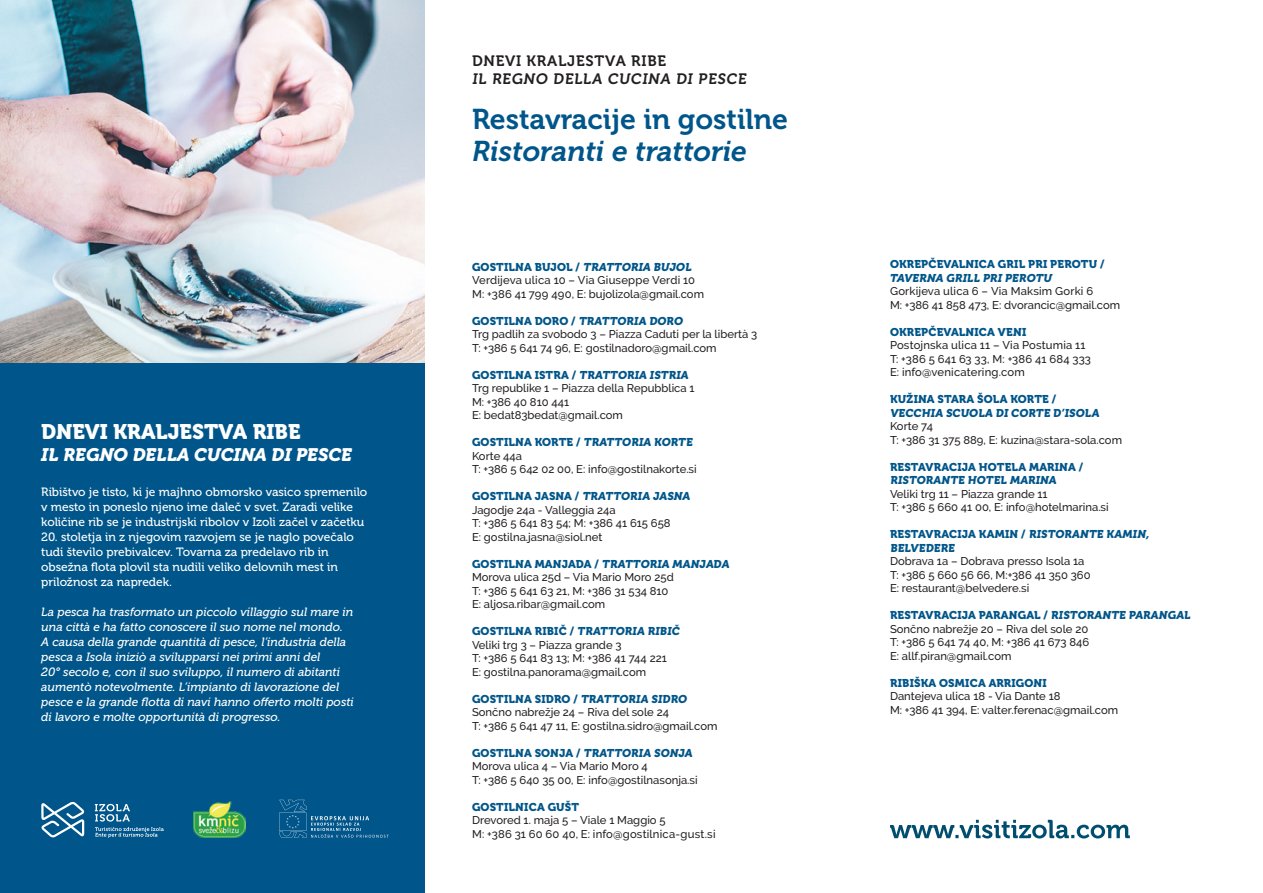
<style>
.page{position:relative;width:1263px;height:893px;background:#fff}
.page>*{position:absolute;margin:0;border:0;box-sizing:border-box;transform-origin:0 0}
.t1{font:28.5px "Museo 700";color:#00568a}
.t2{font:italic 28.5px "Museo 700";color:#00568a}
.t3{font:21px "Museo 900";color:#fff}
.t4{font:italic 18px "Museo 900";color:#fff}
.t5{font:15px "Museo 700";letter-spacing:.05em;color:#231f20}
.t6{font:italic 12px/15px "Museo 500";color:#fff}
.t7{font:12px/15px "Museo 500";color:#fff}
.t8{font:500 11.25px "Raleway";color:#231f20}
.t9{font:11.25px/13.5px "Museo 900";letter-spacing:.015em;color:#00568a}
.t10{font:italic 11.25px "Museo 900";letter-spacing:.015em;color:#00568a}
.s1{font-style:italic}
</style>
<div class="page">
<div style="left:0;top:362px;width:425px;height:531px;background:#00568a"></div>
<svg style="left:890px;top:820px;width:240px;height:18px"></svg>
<img style="left:0;top:0;width:425px;height:362px">
<img style="left:194px;top:802px;width:51px;height:36px">
<svg style="left:95px;top:804px;width:69px;height:34px"></svg>
<svg style="left:41px;top:801px;width:43px;height:36px"></svg>
<svg style="left:279px;top:800px;width:110px;height:38px"></svg>
<p class="t3" style="left:41px;top:420px;width:261px">DNEVI KRALJESTVA RIBE</p>
<p class="t4" style="left:41px;top:445px;width:312px">IL REGNO DELLA CUCINA DI PESCE</p>
<p class="t7" style="left:41px;top:485px;width:328px">Ribištvo je tisto, ki je majhno obmorsko vasico spremenilo v mesto in poneslo njeno ime daleč v svet. Zaradi velike količine rib se je industrijski ribolov v Izoli začel v začetku</p>
<p class="t7" style="left:41px;top:530px;width:314px">20. stoletja in z njegovim razvojem se je naglo povečalo tudi število prebivalcev. Tovarna za predelavo rib in obsežna flota plovil sta nudili veliko delovnih mest in priložnost za napredek.</p>
<p class="t6" style="left:41px;top:604px;width:314px">La pesca ha trasformato un piccolo villaggio sul mare in una città e ha fatto conoscere il suo nome nel mondo.<br>A causa della grande quantità di pesce, l’industria della pesca a Isola iniziò a svilupparsi nei primi anni del<br>20° secolo e, con il suo sviluppo, il numero di abitanti aumentò notevolmente. L’impianto di lavorazione del pesce e la grande flotta di navi hanno offerto molti posti</p>
<p class="t6" style="left:41px;top:709px;width:241px">di lavoro e molte opportunità di progresso.</p>
<p class="t5" style="left:472px;top:52px;width:196px">DNEVI KRALJESTVA RIBE</p>
<p class="t5" style="left:472px;top:70px;width:278px">IL REGNO DELLA CUCINA DI PESCE</p>
<p class="t1" style="left:472px;top:103px;width:318px">Restavracije in gostilne</p>
<p class="t2" style="left:472px;top:135px;width:276px">Ristoranti e trattorie</p>
<p class="t9" style="left:472px;top:260px;width:223px">G O S T I L N A B U J O L / <span class="s1">TRATTORIA BUJOL</span></p>
<p class="t8" style="left:472px;top:274px;width:224px">Verdijeva ulica 10 – Via Giuseppe Verdi 10</p>
<p class="t8" style="left:472px;top:287px;width:234px">M: +386 41 799 490, E: bujolizola@gmail.com</p>
<p class="t9" style="left:472px;top:314px;width:214px">GOSTILNA DORO / TRATTORIA DORO</p>
<p class="t8" style="left:472px;top:328px;width:287px">Trg padlih za svobodo 3 – Piazza Caduti per la libertà 3</p>
<p class="t8" style="left:472px;top:341px;width:246px">T: +386 5 641 74 96, E: gostilnadoro@gmail.com</p>
<p class="t9" style="left:472px;top:368px;width:219px">GOSTILNA ISTRA / TRATTORIA ISTRIA</p>
<p class="t8" style="left:472px;top:382px;width:224px">Trg republike 1 – Piazza della Repubblica 1</p>
<p class="t8" style="left:472px;top:395px;width:99px">M: +386 40 810 441</p>
<p class="t8" style="left:472px;top:409px;width:152px">E: bedat83bedat@gmail.com</p>
<p class="t9" style="left:472px;top:435px;width:223px">GOSTILNA KORTE / TRATTORIA KORTE</p>
<p class="t8" style="left:472px;top:449px;width:51px">Korte 44a</p>
<p class="t8" style="left:472px;top:463px;width:226px">T: +386 5 642 02 00, E: info@gostilnakorte.si</p>
<p class="t9" style="left:472px;top:489px;width:221px">GOSTILNA JASNA / TRATTORIA JASNA</p>
<p class="t8" style="left:472px;top:503px;width:145px">Jagodje 24a - Valleggia 24a</p>
<p class="t8" style="left:472px;top:517px;width:200px">T: +386 5 641 83 54; M: +386 41 615 658</p>
<p class="t8" style="left:472px;top:530px;width:132px">E: gostilna.jasna@siol.net</p>
<p class="t9" style="left:472px;top:557px;width:260px">GOSTILNA MANJADA / TRATTORIA MANJADA</p>
<p class="t8" style="left:472px;top:571px;width:203px">Morova ulica 25d – Via Mario Moro 25d</p>
<p class="t8" style="left:472px;top:584px;width:198px">T: +386 5 641 63 21, M: +386 31 534 810</p>
<p class="t8" style="left:472px;top:598px;width:135px">E: aljosa.ribar@gmail.com</p>
<p class="t9" style="left:472px;top:624px;width:211px">GOSTILNA RIBIČ / TRATTORIA RIBIČ</p>
<p class="t8" style="left:472px;top:638px;width:151px">Veliki trg 3 – Piazza grande 3</p>
<p class="t8" style="left:472px;top:652px;width:196px">T: +386 5 641 83 13; M: +386 41 744 221</p>
<p class="t8" style="left:472px;top:665px;width:176px">E: gostilna.panorama@gmail.com</p>
<p class="t9" style="left:472px;top:692px;width:218px">GOSTILNA SIDRO / TRATTORIA SIDRO</p>
<p class="t8" style="left:472px;top:706px;width:198px">Sončno nabrežje 24 – Riva del sole 24</p>
<p class="t8" style="left:472px;top:719px;width:247px">T: +386 5 641 47 11, E: gostilna.sidro@gmail.com</p>
<p class="t9" style="left:472px;top:746px;width:223px">GOSTILNA SONJA / TRATTORIA SONJA</p>
<p class="t8" style="left:472px;top:760px;width:177px">Morova ulica 4 – Via Mario Moro 4</p>
<p class="t8" style="left:472px;top:773px;width:227px">T: +386 5 640 35 00, E: info@gostilnasonja.si</p>
<p class="t9" style="left:472px;top:800px;width:109px">GOSTILNICA GUŠT</p>
<p class="t8" style="left:472px;top:814px;width:195px">Drevored 1. maja 5 – Viale 1 Maggio 5</p>
<p class="t8" style="left:472px;top:827px;width:245px">M: +386 31 60 60 40, E: info@gostilnica-gust.si</p>
<p class="t9" style="left:890px;top:258px;width:216px">OKREPČEVALNICA GRIL PRI PEROTU /</p>
<p class="t10" style="left:890px;top:272px;width:164px">TAVERNA GRILL PRI PEROTU</p>
<p class="t8" style="left:890px;top:285px;width:205px">Gorkijeva ulica 6 – Via Maksim Gorki 6</p>
<p class="t8" style="left:890px;top:298px;width:232px">M: +386 41 858 473, E: dvorancic@gmail.com</p>
<p class="t9" style="left:890px;top:325px;width:138px">OKREPČEVALNICA VENI</p>
<p class="t8" style="left:890px;top:339px;width:197px">Postojnska ulica 11 – Via Postumia 11</p>
<p class="t8" style="left:890px;top:352px;width:202px">T: +386 5 641 63 33, M: +386 41 684 333</p>
<p class="t8" style="left:890px;top:366px;width:136px">E: info@venicatering.com</p>
<p class="t9" style="left:890px;top:393px;width:168px">KUŽINA STARA ŠOLA KORTE /</p>
<p class="t9" style="left:890px;top:406px;width:212px">VECCHIA SCUOLA DI CORTE D’ISOLA</p>
<p class="t8" style="left:890px;top:420px;width:44px">Korte 74</p>
<p class="t8" style="left:890px;top:433px;width:234px">T: +386 31 375 889, E: kuzina@stara-sola.com</p>
<p class="t9" style="left:890px;top:460px;width:195px">RESTAVRACIJA HOTELA MARINA /</p>
<p class="t9" style="left:890px;top:474px;width:169px">RISTORANTE HOTEL MARINA</p>
<p class="t8" style="left:890px;top:487px;width:159px">Veliki trg 11 – Piazza grande 11</p>
<p class="t8" style="left:890px;top:501px;width:220px">T: +386 5 660 41 00, E: info@hotelmarina.si</p>
<p class="t9" style="left:890px;top:528px;width:262px">RESTAVRACIJA KAMIN / RISTORANTE KAMIN,<br>BELVEDERE</p>
<p class="t8" style="left:890px;top:555px;width:196px">Dobrava 1a – Dobrava presso Isola 1a</p>
<p class="t8" style="left:890px;top:568px;width:202px">T: +386 5 660 56 66, M:+386 41 350 360</p>
<p class="t8" style="left:890px;top:582px;width:141px">E: restaurant@belvedere.si</p>
<p class="t9" style="left:890px;top:609px;width:303px">RESTAVRACIJA PARANGAL / RISTORANTE PARANGAL</p>
<p class="t8" style="left:890px;top:622px;width:200px">Sončno nabrežje 20 – Riva del sole 20</p>
<p class="t8" style="left:890px;top:636px;width:201px">T: +386 5 641 74 40, M: +386 41 673 846</p>
<p class="t8" style="left:890px;top:649px;width:123px">E: allf.piran@gmail.com</p>
<p class="t9" style="left:890px;top:676px;width:158px">RIBIŠKA OSMICA ARRIGONI</p>
<p class="t8" style="left:890px;top:690px;width:172px">Dantejeva ulica 18 - Via Dante 18</p>
<p class="t8" style="left:890px;top:703px;width:230px">M: +386 41 394, E: valter.ferenac@gmail.com</p>
</div>
